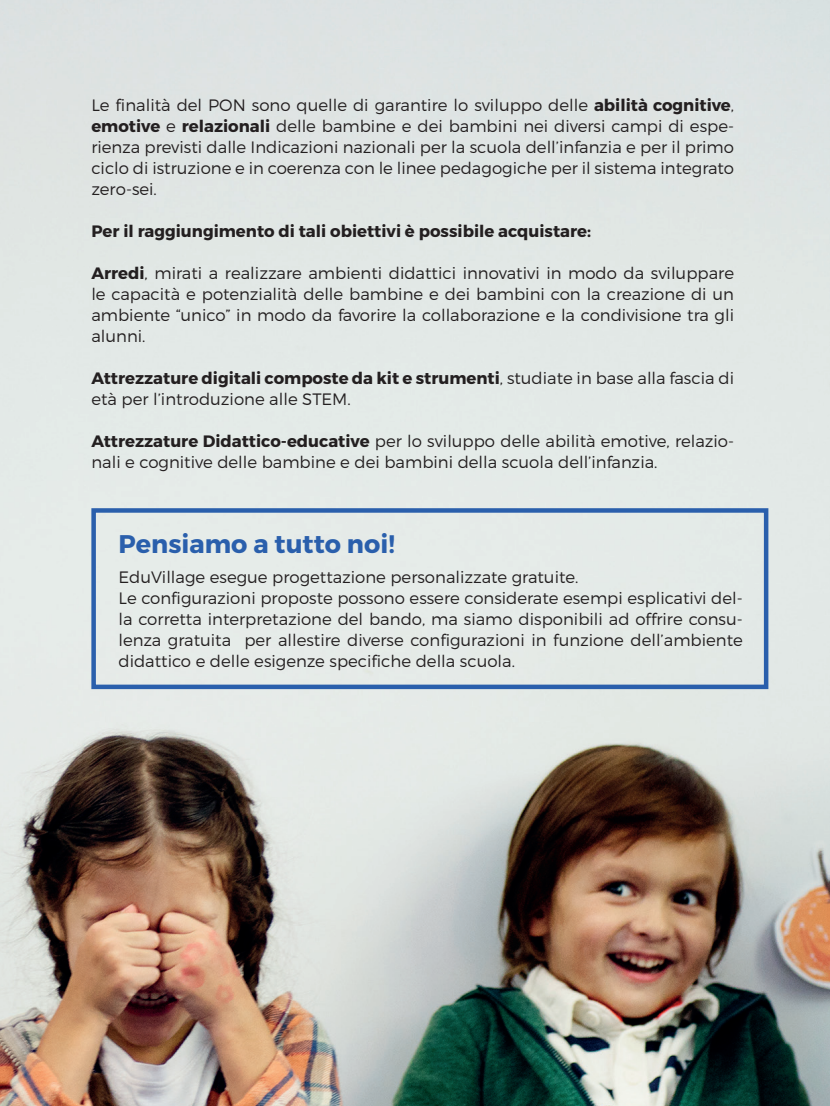
<style>
.page{position:relative;width:830px;height:1106px;background:#fff}
.page>*{position:absolute;margin:0;border:0;box-sizing:border-box;transform-origin:0 0}
.t1{font:700 25.5px "Montserrat";color:#2a5fac}
.t2{font:300 16.5px/21px "Montserrat";color:#231f20}
.t3{font:700 16.5px "Montserrat";color:#231f20}
.s1{font-weight:700}
</style>
<div class="page">
<img style="left:0;top:0;width:829px;height:1106px">
<div style="left:91px;top:508px;width:677px;height:181px;border:4px solid #2a5fac"></div>
<p class="t2" style="left:91px;top:94px;width:644px;text-align:justify">Le finalità del PON sono quelle di garantire lo sviluppo delle <span class="s1">abilità cognitive</span>, <span class="s1">emotive</span> e <span class="s1">relazionali</span> delle bambine e dei bambini nei diversi campi di espe&shy;rienza previsti dalle Indicazioni nazionali per la scuola dell’infanzia e per il primo ciclo di istruzione e in coerenza con le linee pedagogiche per il sistema integrato zero-sei.</p>
<p class="t3" style="left:91px;top:221px;width:501px">Per il raggiungimento di tali obiettivi è possibile acquistare:</p>
<p class="t2" style="left:91px;top:262px;width:644px;text-align:justify"><span class="s1">Arredi</span>, mirati a realizzare ambienti didattici innovativi in modo da sviluppare le capacità e potenzialità delle bambine e dei bambini con la creazione di un ambiente “unico” in modo da favorire la collaborazione e la condivisione tra gli alunni.</p>
<p class="t2" style="left:91px;top:367px;width:644px"><span class="s1">Attrezzature digitali composte da kit e strumenti</span>, studiate in base alla fascia di età per l’introduzione alle STEM.</p>
<p class="t2" style="left:91px;top:430px;width:644px"><span class="s1">Attrezzature Didattico-educative</span> per lo sviluppo delle abilità emotive, relazio&shy;nali e cognitive delle bambine e dei bambini della scuola dell’infanzia.</p>
<h1 class="t1" style="left:118px;top:528px;width:278px">Pensiamo a tutto noi!</h1>
<p class="t2" style="left:118px;top:566px;width:625px">EduVillage esegue progettazione personalizzate gratuite.<br>Le configurazioni proposte possono essere considerate esempi esplicativi del&shy;la corretta interpretazione del bando, ma siamo disponibili ad offrire consu&shy;lenza gratuita per allestire diverse configurazioni in funzione dell’ambiente didattico e delle esigenze specifiche della scuola.</p>
</div>
